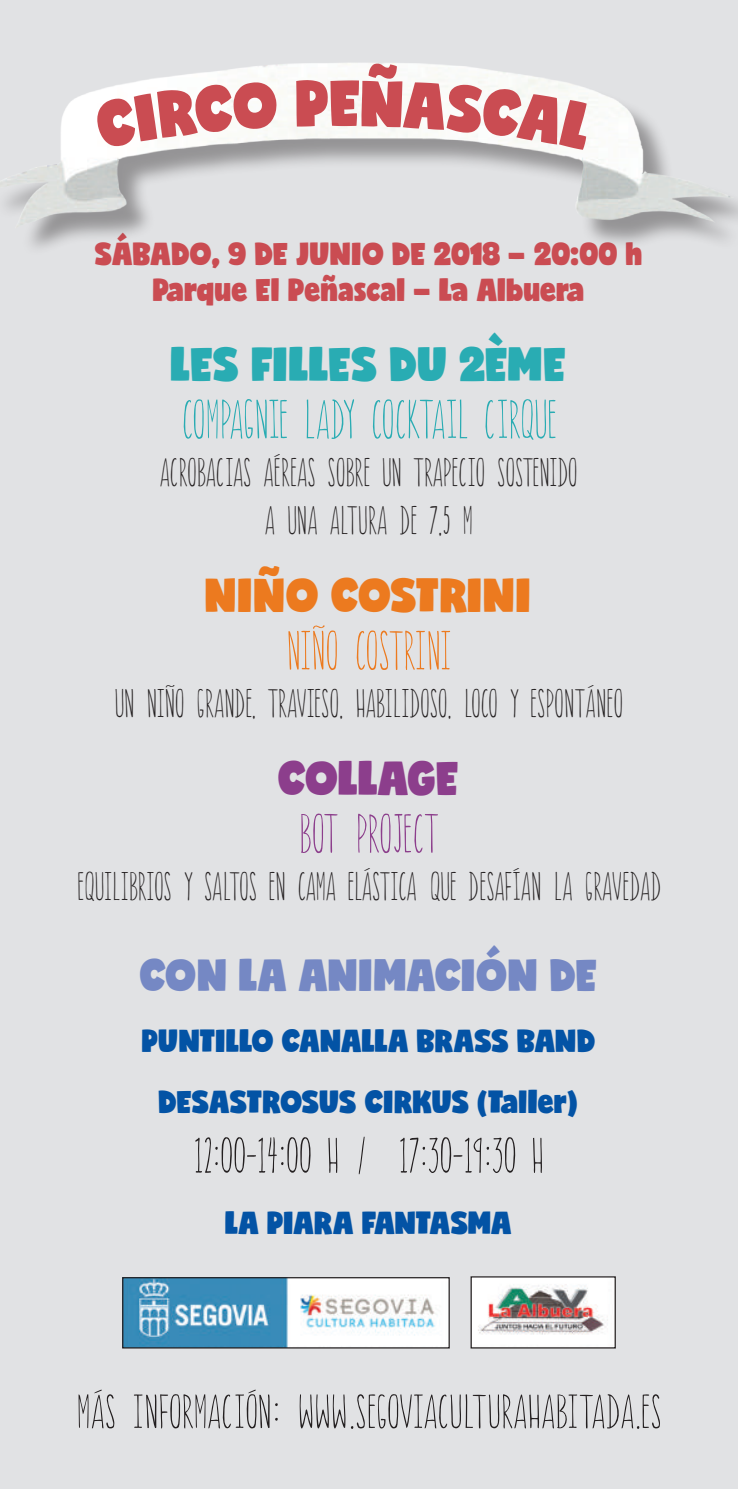
<style>
.page{position:relative;width:738px;height:1489px;background:#fff}
.page>*{position:absolute;margin:0;border:0;box-sizing:border-box;transform-origin:0 0}
.t1{font:61.5px "Bjola";color:#ca4c52}
.t2{font:55px "Canoe";color:#29acb3}
.t3{font:55px "Canoe";color:#ec7a1f}
.t4{font:55px "Canoe";letter-spacing:.005em;color:#8c3e8c}
.t5{font:50px "Canoe";color:#231f20}
.t6{font:47.75px "Canoe";color:#231f20;scale:1.15 1}
.t7{font:45px "Bjola";color:#29acb3}
.t8{font:45px "Bjola";letter-spacing:.01em;color:#ec7a1f}
.t9{font:45px "Bjola";letter-spacing:-.01em;color:#8c3e8c}
.t10{font:42.5px "Bjola";color:#7588c4}
.t11{font:40px/48px "Canoe";color:#231f20;text-align:center}
.t12{font:30px/61px "Bjola";color:#0353a5;text-align:center}
.t13{font:30px/36px "Bjola";color:#ca4c52;text-align:center}
</style>
<div class="page">
<div style="left:0;top:0;width:737px;height:1488px;background:#e1e2e4"></div>
<img style="left:472px;top:1278px;width:141px;height:68px">
<img style="left:124px;top:1278px;width:323px;height:68px">
<div style="left:122px;top:1276px;width:327px;height:72px;border:1px solid #231f20"></div>
<img style="left:6px;top:63px;width:731px;height:185px">
<svg style="left:93px;top:81px;width:185px;height:69px;background:#f7f7f6"></svg>
<div style="left:296px;top:80px;width:32px;height:47px;background:#fafaf7"></div>
<svg style="left:361px;top:63px;width:232px;height:87px;background:#f0f0ee"></svg>
<h1 class="t1" style="left:330px;top:55px;width:32px">E</h1>
<p class="t13" style="left:95px;top:234px;width:548px">SÁBADO, 9 DE JUNIO DE 2018 – 20:00 h<br>Parque El Peñascal – La Albuera</p>
<p class="t7" style="left:171px;top:328px;width:397px">LES FILLES DU 2ÈME</p>
<h2 class="t2" style="left:182px;top:393px;width:375px">COMPAGNIE LADY COCKTAIL CIRQUE</h2>
<p class="t11" style="left:160px;top:448px;width:419px">ACROBACIAS AÉREAS SOBRE UN TRAPECIO SOSTENIDO<br>A UNA ALTURA DE 7,5 M</p>
<p class="t8" style="left:206px;top:559px;width:327px">NIÑO COSTRINI</p>
<h2 class="t3" style="left:286px;top:624px;width:166px">NIÑO COSTRINI</h2>
<p class="t11" style="left:115px;top:679px;width:509px">UN NIÑO GRANDE, TRAVIESO, HABILIDOSO, LOCO Y ESPONTÁNEO</p>
<p class="t9" style="left:278px;top:742px;width:182px">COLLAGE</p>
<h2 class="t4" style="left:299px;top:807px;width:141px">BOT PROJECT</h2>
<p class="t11" style="left:78px;top:862px;width:583px">EQUILIBRIOS Y SALTOS EN CAMA ELÁSTICA QUE DESAFÍAN LA GRAVEDAD</p>
<p class="t10" style="left:140px;top:941px;width:459px">CON LA ANIMACIÓN DE</p>
<p class="t12" style="left:142px;top:1008px;width:455px">PUNTILLO CANALLA BRASS BAND<br>DESASTROSUS CIRKUS (Taller)</p>
<p class="t5" style="left:193px;top:1131px;width:352px">12:00-14:00 H / 17:30-19:30 H</p>
<p class="t12" style="left:225px;top:1190px;width:288px">LA PIARA FANTASMA</p>
<p class="t6" style="left:76px;top:1388px;width:510px">MÁS INFORMACIÓN: WWW.SEGOVIACULTURAHABITADA.ES</p>
</div>
